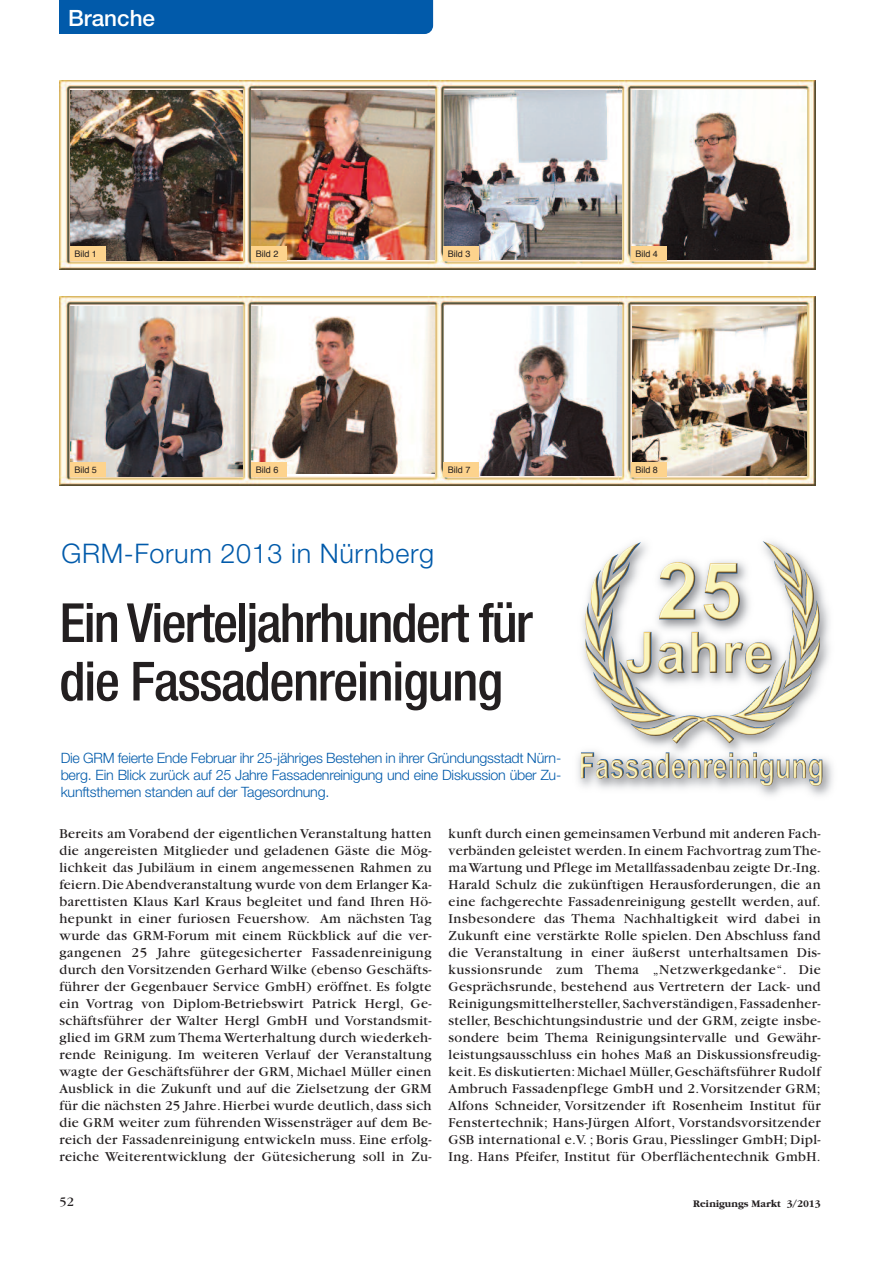
<style>
.page{position:relative;width:893px;height:1263px;background:#fff}
.page>*{position:absolute;margin:0;border:0;box-sizing:border-box;transform-origin:0 0}
.t1{font:500 condensed 54px/58.5px "Helvetica Neue LT Std";letter-spacing:-.035em;color:#231f20}
.t2{font:300 27px "Helvetica Neue LT Std";letter-spacing:.02em;color:#015aaa}
.t3{font:500 22.5px "Helvetica Neue LT Std";color:#fff}
.t4{font:14.25px/17px "Garamond";letter-spacing:.025em;color:#231f20;text-align:justify}
.t5{font:300 14.25px/17px "Helvetica Neue LT Std";letter-spacing:-.015em;color:#015aaa;text-align:justify}
.t6{font:13.5px "Garamond";color:#231f20}
.t7{font:700 10.5px "Garamond";color:#231f20}
.t8{font:9px "Helvetica";color:#231f20}
</style>
<div class="page">
<svg style="left:410px;top:0;width:23px;height:34px"></svg>
<div style="left:60px;top:0;width:350px;height:34px;background:#015aaa"></div>
<img style="left:578px;top:468px;width:255px;height:328px">
<img style="left:584px;top:541px;width:239px;height:149px">
<img style="left:60px;top:81px;width:559px;height:189px">
<img style="left:619px;top:81px;width:196px;height:189px">
<img style="left:70px;top:90px;width:172px;height:170px">
<div style="left:70px;top:246px;width:35px;height:15px;background:#fdd38d"></div>
<img style="left:252px;top:90px;width:182px;height:169px">
<div style="left:252px;top:246px;width:35px;height:15px;background:#fdd38d"></div>
<img style="left:444px;top:90px;width:178px;height:169px">
<div style="left:444px;top:246px;width:35px;height:15px;background:#fdd38d"></div>
<img style="left:632px;top:90px;width:174px;height:169px">
<div style="left:631px;top:246px;width:35px;height:15px;background:#fdd38d"></div>
<img style="left:60px;top:297px;width:559px;height:189px">
<img style="left:619px;top:297px;width:196px;height:189px">
<img style="left:70px;top:306px;width:172px;height:170px">
<div style="left:70px;top:462px;width:35px;height:15px;background:#fdd38d"></div>
<img style="left:252px;top:306px;width:182px;height:168px">
<div style="left:252px;top:462px;width:35px;height:15px;background:#fdd38d"></div>
<img style="left:444px;top:306px;width:178px;height:169px">
<div style="left:444px;top:462px;width:35px;height:15px;background:#fdd38d"></div>
<img style="left:632px;top:306px;width:174px;height:169px">
<div style="left:631px;top:462px;width:35px;height:15px;background:#fdd38d"></div>
<h3 class="t3" style="left:68px;top:9px;width:89px">Branche</h3>
<p class="t8" style="left:74px;top:250px;width:24px">Bild 1</p>
<p class="t8" style="left:256px;top:250px;width:24px">Bild 2</p>
<p class="t8" style="left:448px;top:250px;width:24px">Bild 3</p>
<p class="t8" style="left:635px;top:250px;width:24px">Bild 4</p>
<p class="t8" style="left:74px;top:466px;width:24px">Bild 5</p>
<p class="t8" style="left:256px;top:466px;width:24px">Bild 6</p>
<p class="t8" style="left:448px;top:466px;width:24px">Bild 7</p>
<p class="t8" style="left:635px;top:466px;width:24px">Bild 8</p>
<h2 class="t2" style="left:62px;top:543px;width:374px">GRM-Forum 2013 in Nürnberg</h2>
<h1 class="t1" style="left:60px;top:598px;width:475px">Ein Vierteljahrhundert für die Fassadenreinigung</h1>
<p class="t5" style="left:61px;top:750px;width:502px">Die GRM feierte Ende Februar ihr 25-jähriges Bestehen in ihrer Gründungsstadt Nürn&shy;berg. Ein Blick zurück auf 25 Jahre Fassadenreinigung und eine Diskussion über Zu&shy;kunftsthemen standen auf der Tagesordnung.</p>
<p class="t4" style="left:60px;top:826px;width:374px">Bereits am Vorabend der eigentlichen Veranstaltung hatten die angereisten Mitglieder und geladenen Gäste die Mög&shy;lichkeit das Jubiläum in einem angemessenen Rahmen zu feiern.DieAbendveranstaltung wurde von dem Erlanger Ka&shy;barettisten Klaus Karl Kraus begleitet und fand Ihren Hö&shy;hepunkt in einer furiosen Feuershow. Am nächsten Tag wurde das GRM-Forum mit einem Rückblick auf die ver&shy;gangenen 25 Jahre gütegesicherter Fassadenreinigung durch den Vorsitzenden Gerhard Wilke (ebenso Geschäfts&shy;führer der Gegenbauer Service GmbH) eröffnet. Es folgte ein Vortrag von Diplom-Betriebswirt Patrick Hergl, Ge&shy;schäftsführer der Walter Hergl GmbH und Vorstandsmit&shy;glied im GRM zum Thema Werterhaltung durch wiederkeh&shy;rende Reinigung. Im weiteren Verlauf der Veranstaltung wagte der Geschäftsführer der GRM, Michael Müller einen Ausblick in die Zukunft und auf die Zielsetzung der GRM für die nächsten 25 Jahre.Hierbei wurde deutlich, dass sich die GRM weiter zum führenden Wissensträger auf dem Be&shy;reich der Fassadenreinigung entwickeln muss. Eine erfolg&shy;reiche Weiterentwicklung der Gütesicherung soll in Zu-</p>
<p class="t4" style="left:449px;top:826px;width:374px">kunft durch einen gemeinsamenVerbund mit anderen Fach&shy;verbänden geleistet werden.In einem Fachvortrag zumThe&shy;maWartung und Pflege im Metallfassadenbau zeigte Dr.-Ing.<br>Harald Schulz die zukünftigen Herausforderungen, die an eine fachgerechte Fassadenreinigung gestellt werden, auf.<br>Insbesondere das Thema Nachhaltigkeit wird dabei in Zukunft eine verstärkte Rolle spielen. Den Abschluss fand die Veranstaltung in einer äußerst unterhaltsamen Dis&shy;kussionsrunde zum Thema „Netzwerkgedanke“. Die Gesprächsrunde, bestehend aus Vertretern der Lack- und Reinigungsmittelhersteller, Sachverständigen, Fassadenher&shy;steller, Beschichtungsindustrie und der GRM, zeigte insbe&shy;sondere beim Thema Reinigungsintervalle und Gewähr&shy;leistungsausschluss ein hohes Maß an Diskussionsfreudig&shy;keit.Es diskutierten:Michael Müller,Geschäftsführer Rudolf Ambruch Fassadenpflege GmbH und 2.Vorsitzender GRM; Alfons Schneider, Vorsitzender ift Rosenheim Institut für Fenstertechnik; Hans-Jürgen Alfort, Vorstandsvorsitzender GSB international e.V. ; Boris Grau, Piesslinger GmbH; Dipl-Ing. Hans Pfeifer, Institut für Oberflächentechnik GmbH.</p>
<p class="t6" style="left:60px;top:1197px;width:16px">52</p>
<p class="t7" style="left:693px;top:1197px;width:129px">Reinigungs Markt 3/2013</p>
</div>
